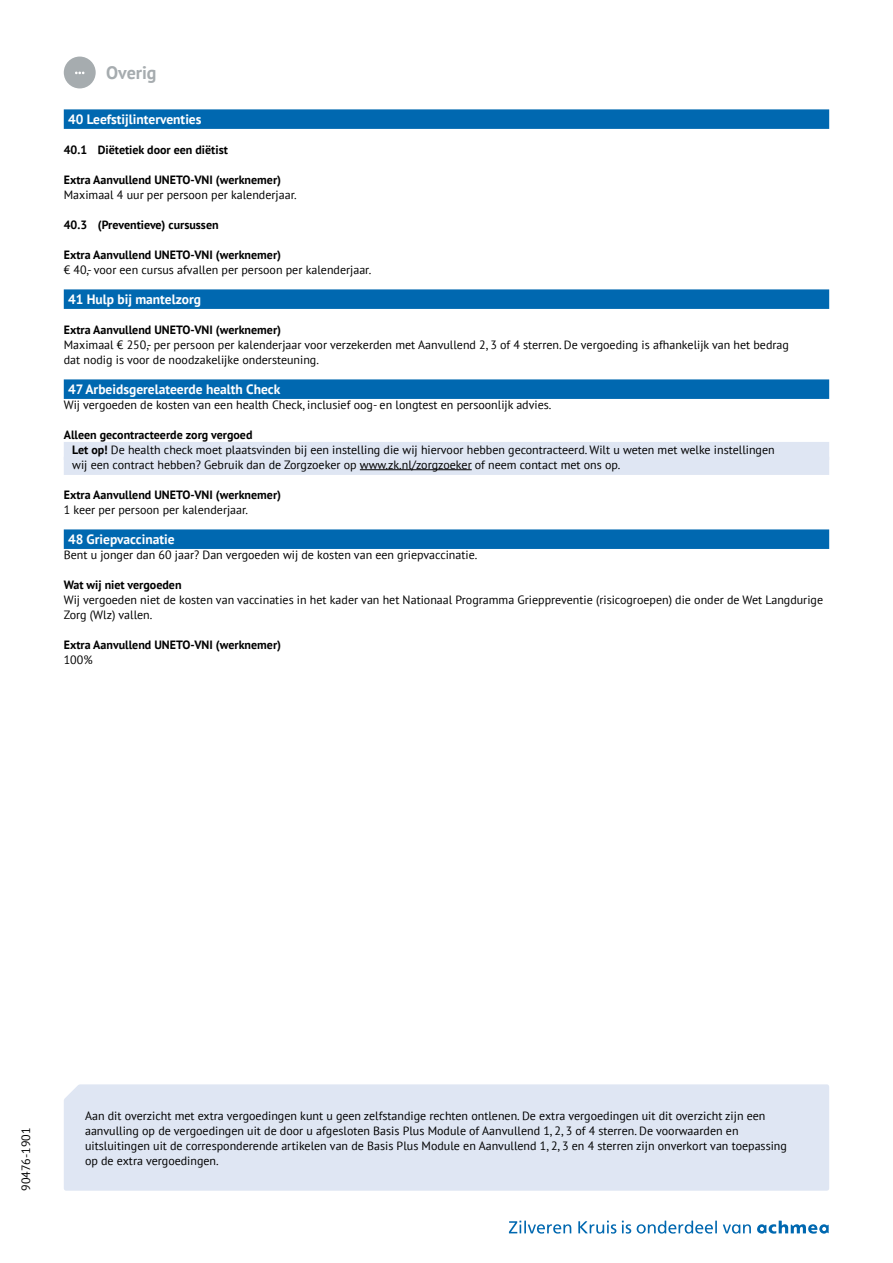
<style>
.page{position:relative;width:893px;height:1263px;background:#fff}
.page>*{position:absolute;margin:0;border:0;box-sizing:border-box;transform-origin:0 0}
.t1{font:700 18px "PT Sans";color:#a6acaf}
.t2{font:700 13.5px "PT Sans";color:#fff}
.t3{font:12px/15px "PT Sans";color:#000}
.t4{font:700 12px "PT Sans";color:#000}
.s1{font-weight:700}
</style>
<div class="page">
<div style="left:64px;top:1084px;width:765px;height:107px;background:#dfe6f3"></div>
<svg style="left:757px;top:1220px;width:72px;height:14px"></svg>
<svg style="left:723px;top:1224px;width:28px;height:9px"></svg>
<svg style="left:509px;top:1220px;width:62px;height:13px"></svg>
<svg style="left:578px;top:1220px;width:38px;height:13px"></svg>
<svg style="left:622px;top:1220px;width:9px;height:13px"></svg>
<svg style="left:637px;top:1220px;width:80px;height:13px"></svg>
<div style="left:64px;top:109px;width:765px;height:20px;background:#0068b0"></div>
<div style="left:64px;top:289px;width:765px;height:20px;background:#0068b0"></div>
<div style="left:64px;top:379px;width:765px;height:20px;background:#0068b0"></div>
<div style="left:64px;top:442px;width:765px;height:18px;background:#dfe6f3"></div>
<div style="left:64px;top:457px;width:765px;height:18px;background:#dfe6f3"></div>
<hr style="left:360px;top:469px;width:112px;height:1px;background:#000">
<div style="left:64px;top:529px;width:765px;height:20px;background:#0068b0"></div>
<div style="left:64px;top:57px;width:32px;height:31px;background:#a6acaf;border-radius:50%"></div>
<svg style="left:75px;top:72px;width:9px;height:2px"></svg>
<h1 class="t1" style="left:106px;top:60px;width:52px">Overig</h1>
<p class="t2" style="left:68px;top:110px;width:135px">40 Leefstijlinterventies</p>
<p class="t4" style="left:64px;top:142px;width:166px">40.1 Diëtetiek door een diëtist</p>
<p class="t4" style="left:64px;top:172px;width:219px">Extra Aanvullend UNETO-VNI (werknemer)</p>
<p class="t3" style="left:64px;top:187px;width:234px">Maximaal 4 uur per persoon per kalenderjaar.</p>
<p class="t4" style="left:64px;top:217px;width:156px">40.3 (Preventieve) cursussen</p>
<p class="t4" style="left:64px;top:247px;width:219px">Extra Aanvullend UNETO-VNI (werknemer)</p>
<p class="t3" style="left:64px;top:262px;width:309px">€ 40,- voor een cursus afvallen per persoon per kalenderjaar.</p>
<p class="t2" style="left:68px;top:290px;width:135px">41 Hulp bij mantelzorg</p>
<p class="t4" style="left:64px;top:322px;width:219px">Extra Aanvullend UNETO-VNI (werknemer)</p>
<p class="t3" style="left:64px;top:337px;width:727px">Maximaal € 250,- per persoon per kalenderjaar voor verzekerden met Aanvullend 2, 3 of 4 sterren. De vergoeding is afhankelijk van het bedrag dat nodig is voor de noodzakelijke ondersteuning.</p>
<p class="t2" style="left:68px;top:380px;width:214px">47 Arbeidsgerelateerde health Check</p>
<p class="t3" style="left:64px;top:397px;width:489px">Wij vergoeden de kosten van een health Check, inclusief oog- en longtest en persoonlijk advies.</p>
<p class="t3" style="left:72px;top:427px;width:704px;text-indent:-9px"><span class="s1">Alleen gecontracteerde zorg vergoed<br>Let op!</span> De health check moet plaatsvinden bij een instelling die wij hiervoor hebben gecontracteerd. Wilt u weten met welke instellingen wij een contract hebben? Gebruik dan de Zorgzoeker op www.zk.nl/zorgzoeker of neem contact met ons op.</p>
<p class="t4" style="left:64px;top:487px;width:219px">Extra Aanvullend UNETO-VNI (werknemer)</p>
<p class="t3" style="left:64px;top:502px;width:186px">1 keer per persoon per kalenderjaar.</p>
<p class="t2" style="left:68px;top:530px;width:108px">48 Griepvaccinatie</p>
<p class="t3" style="left:64px;top:547px;width:415px">Bent u jonger dan 60 jaar? Dan vergoeden wij de kosten van een griepvaccinatie.</p>
<p class="t4" style="left:64px;top:577px;width:119px">Wat wij niet vergoeden</p>
<p class="t3" style="left:64px;top:592px;width:761px">Wij vergoeden niet de kosten van vaccinaties in het kader van het Nationaal Programma Grieppreventie (risicogroepen) die onder de Wet Langdurige<br>Zorg (Wlz) vallen.</p>
<p class="t4" style="left:64px;top:637px;width:219px">Extra Aanvullend UNETO-VNI (werknemer)</p>
<p class="t3" style="left:64px;top:652px;width:30px">100%</p>
<p class="t3" style="left:18px;top:1191px;width:65px;rotate:-90deg">90476-1901</p>
<p class="t3" style="left:85px;top:1107px;width:703px">Aan dit overzicht met extra vergoedingen kunt u geen zelfstandige rechten ontlenen. De extra vergoedingen uit dit overzicht zijn een aanvulling op de vergoedingen uit de door u afgesloten Basis Plus Module of Aanvullend 1, 2, 3 of 4 sterren. De voorwaarden en uitsluitingen uit de corresponderende artikelen van de Basis Plus Module en Aanvullend 1, 2, 3 en 4 sterren zijn onverkort van toepassing op de extra vergoedingen.</p>
</div>
